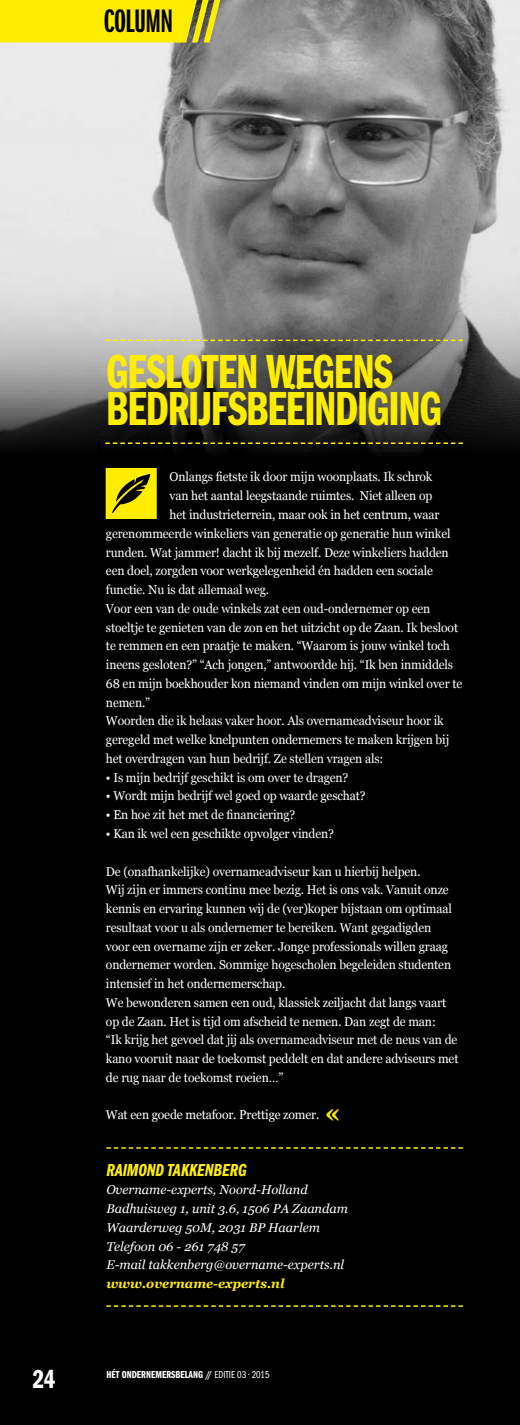
<style>
.page{position:relative;width:520px;height:1425px;background:#fff}
.page>*{position:absolute;margin:0;border:0;box-sizing:border-box;transform-origin:0 0}
.t1{font:49.5px/37.5px "ITC Franklin Gothic Std Dm Cp";letter-spacing:-.025em;color:#ffed00;scale:.95 1}
.t2{font:33.75px "ITC Franklin Gothic Std Dm X Cp";letter-spacing:-.015em;color:#000}
.t3{font:27px "ITC Franklin Gothic Std Dm Cp";color:#fff}
.t4{font:18px "ITC Franklin Gothic Std Dm Cp It";letter-spacing:-.01em;color:#ffed00}
.t5{font:12.75px/18.8px "Georgia";letter-spacing:-.01em;color:#fff;scale:.95 1}
.t6{font:italic 12.75px/18.8px "Georgia";color:#fff}
.t7{font:italic 700 12.75px "Georgia";color:#ffed00}
.t8{font:10.5px "ITC Franklin Gothic Std Dm Cp";color:#fff}
.s1{font-weight:700;font-size:27px;color:#ffed00}
.s2{font-family:"ITC Franklin Gothic Std Bk Cp"}
</style>
<div class="page">
<div style="left:0;top:0;width:519px;height:1424px;background:#000"></div>
<img style="left:0;top:0;width:519px;height:519px">
<svg style="left:106px;top:468px;width:51px;height:51px;background:#d0c200"></svg>
<svg style="left:105px;top:442px;width:357px;height:2px"></svg>
<svg style="left:105px;top:339px;width:357px;height:2px"></svg>
<svg style="left:106px;top:1147px;width:356px;height:1px"></svg>
<svg style="left:106px;top:1305px;width:356px;height:1px"></svg>
<svg style="left:0;top:0;width:220px;height:43px;background:#f3e209"></svg>
<h2 class="t2" style="left:104px;top:2px;width:71px">COLUMN</h2>
<h3 class="t3" style="left:33px;top:1364px;width:24px">24</h3>
<h1 class="t1" style="left:106px;top:353px;width:354px">GESLOTEN WEGENS<br>BEDRIJFSBEËINDIGING</h1>
<p class="t5" style="left:169px;top:467px;width:278px">Onlangs fietste ik door mijn woonplaats. Ik schrok</p>
<p class="t5" style="left:169px;top:486px;width:278px">van het aantal leegstaande ruimtes. Niet alleen op</p>
<p class="t5" style="left:169px;top:505px;width:285px">het industrieterrein, maar ook in het centrum, waar</p>
<p class="t5" style="left:106px;top:523px;width:364px">gerenommeerde winkeliers van generatie op generatie hun winkel</p>
<p class="t5" style="left:106px;top:542px;width:362px">runden. Wat jammer! dacht ik bij mezelf. Deze winkeliers hadden</p>
<p class="t5" style="left:106px;top:561px;width:345px">een doel, zorgden voor werkgelegenheid én hadden een sociale</p>
<p class="t5" style="left:106px;top:580px;width:173px">functie. Nu is dat allemaal weg.</p>
<p class="t5" style="left:106px;top:598px;width:343px">Voor een van de oude winkels zat een oud-ondernemer op een</p>
<p class="t5" style="left:106px;top:617px;width:372px">stoeltje te genieten van de zon en het uitzicht op de Zaan. Ik besloot</p>
<p class="t5" style="left:106px;top:636px;width:363px">te remmen en een praatje te maken. “Waarom is jouw winkel toch</p>
<p class="t5" style="left:106px;top:655px;width:367px">ineens gesloten?” “Ach jongen,” antwoordde hij. “Ik ben inmiddels</p>
<p class="t5" style="left:106px;top:673px;width:376px">68 en mijn boekhouder kon niemand vinden om mijn winkel over te</p>
<p class="t5" style="left:106px;top:692px;width:48px">nemen.”</p>
<p class="t5" style="left:106px;top:711px;width:357px">Woorden die ik helaas vaker hoor. Als overnameadviseur hoor ik</p>
<p class="t5" style="left:106px;top:730px;width:362px">geregeld met welke knelpunten ondernemers te maken krijgen bij</p>
<p class="t5" style="left:106px;top:748px;width:293px">het overdragen van hun bedrijf. Ze stellen vragen als:</p>
<p class="t5" style="left:106px;top:767px;width:256px">• Is mijn bedrijf geschikt is om over te dragen?</p>
<p class="t5" style="left:106px;top:786px;width:274px">• Wordt mijn bedrijf wel goed op waarde geschat?</p>
<p class="t5" style="left:106px;top:805px;width:201px">• En hoe zit het met de financiering?</p>
<p class="t5" style="left:106px;top:823px;width:241px">• Kan ik wel een geschikte opvolger vinden?</p>
<p class="t5" style="left:106px;top:861px;width:372px">De (onafhankelijke) overnameadviseur kan u hierbij helpen.<br>Wij zijn er immers continu mee bezig. Het is ons vak. Vanuit onze kennis en ervaring kunnen wij de (ver)koper bijstaan om optimaal resultaat voor u als ondernemer te bereiken. Want gegadigden<br>voor een overname zijn er zeker. Jonge professionals willen graag ondernemer worden. Sommige hogescholen begeleiden studenten intensief in het ondernemerschap.<br>We bewonderen samen een oud, klassiek zeiljacht dat langs vaart op de Zaan. Het is tijd om afscheid te nemen. Dan zegt de man:<br>“Ik krijg het gevoel dat jij als overnameadviseur met de neus van de kano vooruit naar de toekomst peddelt en dat andere adviseurs met de rug naar de toekomst roeien…”</p>
<p class="t5" style="left:106px;top:1105px;width:248px">Wat een goede metafoor. Prettige zomer. <span class="s1">«</span></p>
<h3 class="t4" style="left:106px;top:1159px;width:142px">RAIMOND TAKKENBERG</h3>
<p class="t6" style="left:106px;top:1180px;width:243px">Overname-experts, Noord-Holland Badhuisweg 1, unit 3.6, 1506 PA Zaandam Waarderweg 50M, 2031 BP Haarlem Telefoon 06 - 261 748 57<br>E-mail takkenberg@overname-experts.nl</p>
<p class="t7" style="left:106px;top:1274px;width:179px">www.overname-experts.nl</p>
<p class="t8" style="left:106px;top:1369px;width:164px">HÉT ONDERNEMERSBELANG // <span class="s2">EDITIE 03 • 2015</span></p>
</div>
